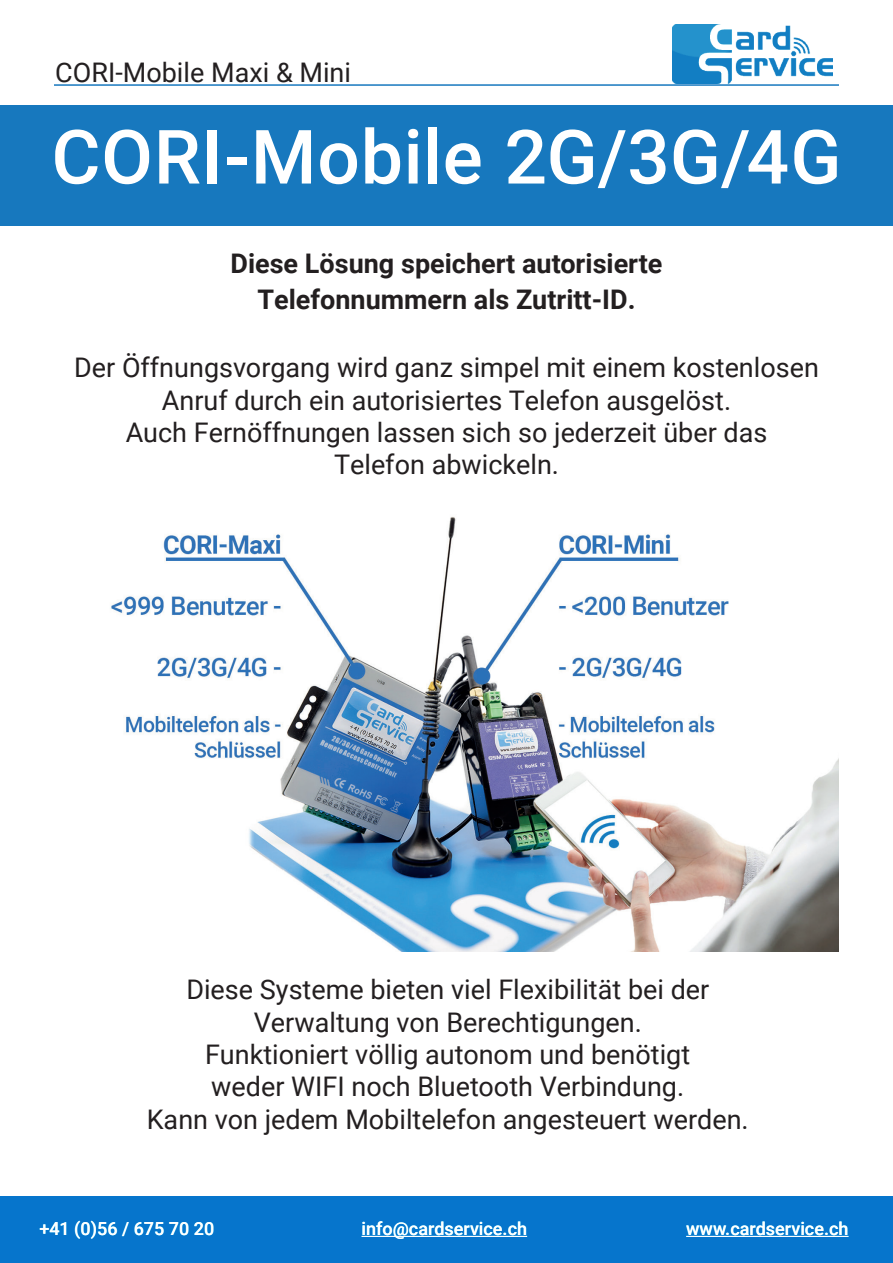
<style>
.page{position:relative;width:893px;height:1263px;background:#fff}
.page>*{position:absolute;margin:0;border:0;box-sizing:border-box;transform-origin:0 0}
.t1{font:500 75px "Roboto";letter-spacing:.01em;color:#fff}
.t2{font:27px/32.4px "Roboto";color:#231f20;text-align:center}
.t3{font:700 27px/36px "Roboto";color:#231f20;text-align:center}
.t4{font:500 18px "Roboto";color:#fff}
</style>
<div class="page">
<hr style="left:54px;top:84px;width:785px;height:2px;background:#1778be">
<img style="left:673px;top:25px;width:160px;height:59px">
<img style="left:111px;top:516px;width:727px;height:436px">
<div style="left:0;top:1196px;width:893px;height:67px;background:#0675cc"></div>
<hr style="left:686px;top:1236px;width:162px;height:1px;background:#fff">
<hr style="left:362px;top:1236px;width:165px;height:1px;background:#fff">
<div style="left:0;top:105px;width:893px;height:120px;background:#1778be"></div>
<p class="t2" style="left:55px;top:57px;width:297px">CORI-Mobile Maxi &amp; Mini</p>
<h1 class="t1" style="left:51px;top:124px;width:792px">CORI-Mobile 2G/3G/4G</h1>
<p class="t3" style="left:230px;top:247px;width:434px">Diese Lösung speichert autorisierte<br>Telefonnummern als Zutritt-ID.</p>
<p class="t2" style="left:74px;top:354px;width:746px">Der Öffnungsvorgang wird ganz simpel mit einem kostenlosen Anruf durch ein autorisiertes Telefon ausgelöst.<br>Auch Fernöffnungen lassen sich so jederzeit über das<br>Telefon abwickeln.</p>
<p class="t2" style="left:147px;top:976px;width:603px">Diese Systeme bieten viel Flexibilität bei der Verwaltung von Berechtigungen.<br>Funktioniert völlig autonom und benötigt<br>weder WIFI noch Bluetooth Verbindung.<br>Kann von jedem Mobiltelefon angesteuert werden.</p>
<p class="t4" style="left:39px;top:1221px;width:176px">+41 (0)56 / 675 70 20</p>
<p class="t4" style="left:686px;top:1221px;width:164px">www.cardservice.ch</p>
<p class="t4" style="left:362px;top:1221px;width:167px">info@cardservice.ch</p>
</div>
